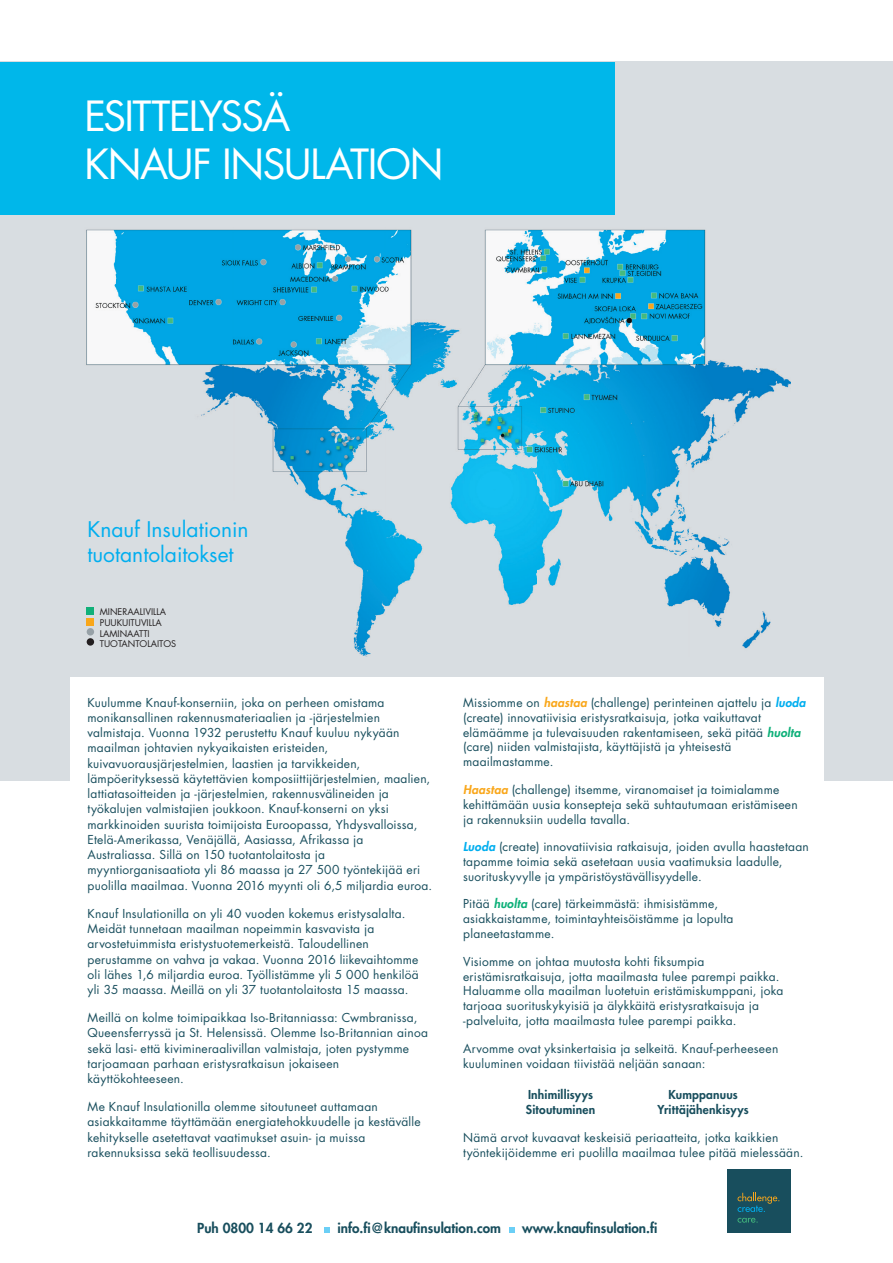
<style>
.page{position:relative;width:893px;height:1263px;background:#fff}
.page>*{position:absolute;margin:0;border:0;box-sizing:border-box;transform-origin:0 0}
.t1{font:40.5px/48.6px "Futura Std";letter-spacing:-.035em;color:#fff}
.t2{font:21px/25.2px "Futura Std";color:#00aeef}
.t3{font:800 13.5px "Futura Std";color:#184e5d}
.t4{font:12px/15.3px "Futura Std";letter-spacing:.015em;color:#184e5d}
.t5{font:800 12px "Futura Std";letter-spacing:.015em;color:#184e5d}
.t6{font:9px/10.8px "Futura Std";color:#231f20}
.s1{font-weight:800;font-style:italic;color:#f9a71b}
.s2{font-weight:800;font-style:italic;color:#00aeef}
.s3{font-weight:800;font-style:italic;color:#0eb079}
</style>
<div class="page">
<svg style="left:324px;top:1227px;width:6px;height:5px"></svg>
<svg style="left:509px;top:1227px;width:5px;height:5px"></svg>
<div style="left:727px;top:1169px;width:64px;height:63px;background:#184e5d"></div>
<svg style="left:737px;top:1193px;width:42px;height:19px"></svg>
<svg style="left:737px;top:1218px;width:21px;height:4px"></svg>
<div style="left:1px;top:62px;width:892px;height:719px;background:#d8dde1"></div>
<img style="left:86px;top:229px;width:603px;height:159px">
<img style="left:689px;top:229px;width:102px;height:420px">
<img style="left:201px;top:388px;width:33px;height:28px">
<img style="left:234px;top:388px;width:456px;height:161px">
<img style="left:348px;top:549px;width:342px;height:107px">
<div style="left:70px;top:677px;width:753px;height:110px;background:#fff"></div>
<div style="left:1px;top:62px;width:614px;height:153px;background:#00b7ea"></div>
<div style="left:88px;top:520px;width:257px;height:62px;background:#d8dde1"></div>
<div style="left:87px;top:608px;width:7px;height:7px;background:#11b079"></div>
<div style="left:87px;top:618px;width:7px;height:7px;background:#f9a71b"></div>
<div style="left:87px;top:628px;width:7px;height:7px;background:#97a1a7;border-radius:50%"></div>
<div style="left:87px;top:638px;width:7px;height:8px;background:#231f20;border-radius:50%"></div>
<h1 class="t1" style="left:84px;top:92px;width:361px">ESITTELYSSÄ<br>KNAUF INSULATION</h1>
<h2 class="t2" style="left:88px;top:517px;width:163px">Knauf Insulationin tuotantolaitokset</h2>
<p class="t6" style="left:100px;top:606px;width:78px">MINERAALIVILLA<br>PUUKUITUVILLA<br>LAMINAATTI<br>TUOTANTOLAITOS</p>
<p class="t4" style="left:88px;top:695px;width:346px">Kuulumme Knauf-konserniin, joka on perheen omistama monikansallinen rakennusmateriaalien ja -järjestelmien valmistaja. Vuonna 1932 perustettu Knauf kuuluu nykyään maailman johtavien nykyaikaisten eristeiden, kuivavuorausjärjestelmien, laastien ja tarvikkeiden, lämpöerityksessä käytettävien komposiittijärjestelmien, maalien, lattiatasoitteiden ja -järjestelmien, rakennusvälineiden ja työkalujen valmistajien joukkoon. Knauf-konserni on yksi markkinoiden suurista toimijoista Euroopassa, Yhdysvalloissa, Etelä-Amerikassa, Venäjällä, Aasiassa, Afrikassa ja Australiassa. Sillä on 150 tuotantolaitosta ja myyntiorganisaatiota yli 86 maassa ja 27 500 työntekijää eri puolilla maailmaa. Vuonna 2016 myynti oli 6,5 miljardia euroa.</p>
<p class="t4" style="left:88px;top:906px;width:333px">Knauf Insulationilla on yli 40 vuoden kokemus eristysalalta.<br>Meidät tunnetaan maailman nopeimmin kasvavista ja arvostetuimmista eristystuotemerkeistä. Taloudellinen perustamme on vahva ja vakaa. Vuonna 2016 liikevaihtomme oli lähes 1,6 miljardia euroa. Työllistämme yli 5 000 henkilöä yli 35 maassa. Meillä on yli 37 tuotantolaitosta 15 maassa.</p>
<p class="t4" style="left:88px;top:1010px;width:342px">Meillä on kolme toimipaikkaa Iso-Britanniassa: Cwmbranissa, Queensferryssä ja St. Helensissä. Olemme Iso-Britannian ainoa sekä lasi- että kivimineraalivillan valmistaja, joten pystymme tarjoamaan parhaan eristysratkaisun jokaiseen käyttökohteeseen.</p>
<p class="t4" style="left:88px;top:1099px;width:335px">Me Knauf Insulationilla olemme sitoutuneet auttamaan asiakkaitamme täyttämään energiatehokkuudelle ja kestävälle kehitykselle asetettavat vaatimukset asuin- ja muissa rakennuksissa sekä teollisuudessa.</p>
<p class="t4" style="left:463px;top:695px;width:344px;line-height:14.9px">Missiomme on <span class="s1">haastaa</span> (challenge) perinteinen ajattelu ja <span class="s2">luoda </span>(create) innovatiivisia eristysratkaisuja, jotka vaikuttavat elämäämme ja tulevaisuuden rakentamiseen, sekä pitää <span class="s3">huolta </span>(care) niiden valmistajista, käyttäjistä ja yhteisestä maailmastamme.</p>
<p class="t4" style="left:463px;top:782px;width:336px;line-height:14.9px"><span class="s1">Haastaa</span> (challenge) itsemme, viranomaiset ja toimialamme kehittämään uusia konsepteja sekä suhtautumaan eristämiseen ja rakennuksiin uudella tavalla.</p>
<p class="t4" style="left:463px;top:839px;width:347px;line-height:14.9px"><span class="s2">Luoda</span> (create) innovatiivisia ratkaisuja, joiden avulla haastetaan tapamme toimia sekä asetetaan uusia vaatimuksia laadulle, suorituskyvylle ja ympäristöystävällisyydelle.</p>
<p class="t4" style="left:463px;top:897px;width:272px;line-height:14.9px">Pitää <span class="s3">huolta</span> (care) tärkeimmästä: ihmisistämme, asiakkaistamme, toimintayhteisöistämme ja lopulta planeetastamme.</p>
<p class="t4" style="left:463px;top:954px;width:322px;line-height:14.9px">Visiomme on johtaa muutosta kohti fiksumpia eristämisratkaisuja, jotta maailmasta tulee parempi paikka.<br>Haluamme olla maailman luotetuin eristämiskumppani, joka tarjoaa suorituskykyisiä ja älykkäitä eristysratkaisuja ja -palveluita, jotta maailmasta tulee parempi paikka.</p>
<p class="t4" style="left:463px;top:1041px;width:317px;line-height:14.9px">Arvomme ovat yksinkertaisia ja selkeitä. Knauf-perheeseen kuuluminen voidaan tiivistää neljään sanaan:</p>
<p class="t5" style="left:528px;top:1087px;width:67px">Inhimillisyys</p>
<p class="t5" style="left:668px;top:1087px;width:71px">Kumppanuus</p>
<p class="t5" style="left:526px;top:1102px;width:71px">Sitoutuminen</p>
<p class="t5" style="left:657px;top:1102px;width:93px">Yrittäjähenkisyys</p>
<p class="t4" style="left:463px;top:1130px;width:342px;line-height:14.9px">Nämä arvot kuvaavat keskeisiä periaatteita, jotka kaikkien työntekijöidemme eri puolilla maailmaa tulee pitää mielessään.</p>
<p class="t3" style="left:197px;top:1219px;width:117px">Puh 0800 14 66 22</p>
<p class="t3" style="left:337px;top:1219px;width:165px">info.fi@knaufinsulation.com</p>
<p class="t3" style="left:522px;top:1219px;width:137px">www.knaufinsulation.fi</p>
</div>
